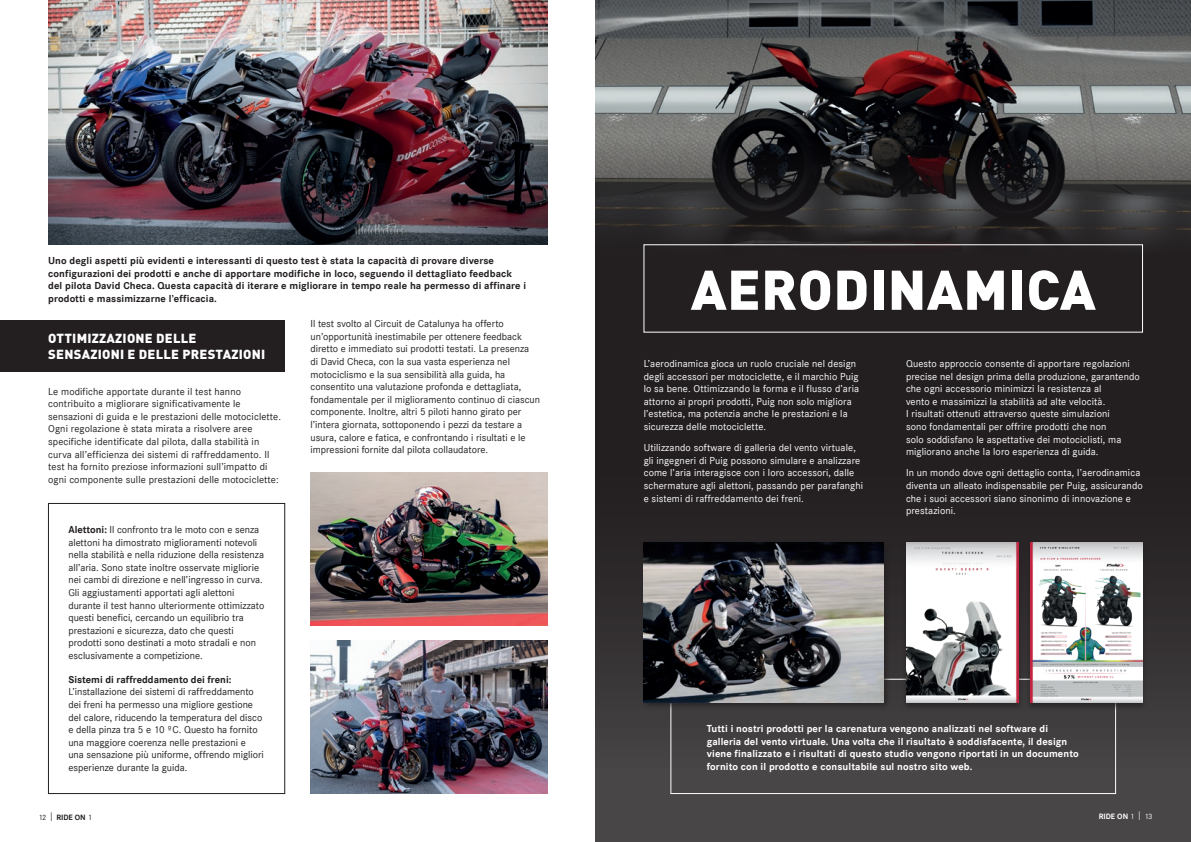
<style>
.page{position:relative;width:1191px;height:842px;background:#fff}
.page>*{position:absolute;margin:0;border:0;box-sizing:border-box;transform-origin:0 0}
.t1{font:900 55px "DIN Pro";letter-spacing:.01em;color:#fff}
.t2{font:900 13px/15.6px "DIN Pro";letter-spacing:.02em;color:#fff}
.t3{font:10.5px/12.6px "Corporate S";color:#231f20}
.t4{font:10.5px/12.6px "Corporate S";letter-spacing:.01em;color:#fff}
.t5{font:700 10.5px/12.6px "Corporate S";letter-spacing:.01em;color:#231f20}
.t6{font:700 10.5px/12.6px "Corporate S";letter-spacing:.01em;color:#fff}
.t7{font:700 8px "Corporate S";color:#231f20}
.t8{font:700 8px "Corporate S";color:#fff}
.s1{font-weight:700}
.s2{font-weight:400}
.s3{font-family:"Helvetica Neue";font-weight:100;font-size:12px}
</style>
<div class="page">
<div style="left:595px;top:0;width:596px;height:842px;background:#231f20"></div>
<div style="left:595px;top:443px;width:596px;height:399px;background:linear-gradient(to bottom,#1f1a1b,#4d4b4c)"></div>
<img style="left:595px;top:0;width:596px;height:255px">
<div style="left:48px;top:503px;width:237px;height:291px;border:1px solid #231f20"></div>
<img style="left:48px;top:0;width:499px;height:244px">
<div style="left:643px;top:244px;width:499px;height:88px;border:1px solid #fff"></div>
<img style="left:310px;top:641px;width:237px;height:153px">
<img style="left:310px;top:472px;width:237px;height:153px">
<div style="left:0;top:320px;width:285px;height:51px;background:#231f20"></div>
<div style="left:670px;top:679px;width:445px;height:115px;border:1px solid #fff"></div>
<div style="left:900px;top:540px;width:123px;height:171px;background:#231f20;opacity:.75"></div>
<img style="left:906px;top:542px;width:112px;height:160px">
<div style="left:1025px;top:540px;width:123px;height:171px;background:#231f20;opacity:.75"></div>
<img style="left:1030px;top:542px;width:112px;height:160px">
<div style="left:641px;top:539px;width:250px;height:171px;background:#231f20;opacity:.75"></div>
<img style="left:643px;top:542px;width:241px;height:160px">
<p class="t5" style="left:48px;top:255px;width:479px">Uno degli aspetti più evidenti e interessanti di questo test è stata la capacità di provare diverse configurazioni dei prodotti e anche di apportare modifiche in loco, seguendo il dettagliato feedback del pilota David Checa. Questa capacità di iterare e migliorare in tempo reale ha permesso di affinare i prodotti e massimizzarne l’efficacia.</p>
<p class="t2" style="left:48px;top:330px;width:218px">OTTIMIZZAZIONE DELLE<br>SENSAZIONI E DELLE PRESTAZIONI</p>
<p class="t3" style="left:48px;top:385px;width:234px">Le modifiche apportate durante il test hanno contribuito a migliorare significativamente le sensazioni di guida e le prestazioni delle motociclette.<br>Ogni regolazione è stata mirata a risolvere aree specifiche identificate dal pilota, dalla stabilità in curva all’efficienza dei sistemi di raffreddamento. Il test ha fornito preziose informazioni sull’impatto di ogni componente sulle prestazioni delle motociclette:</p>
<p class="t3" style="left:310px;top:317px;width:231px">Il test svolto al Circuit de Catalunya ha offerto un’opportunità inestimabile per ottenere feedback diretto e immediato sui prodotti testati. La presenza<br>di David Checa, con la sua vasta esperienza nel motociclismo e la sua sensibilità alla guida, ha consentito una valutazione profonda e dettagliata, fondamentale per il miglioramento continuo di ciascun componente. Inoltre, altri 5 piloti hanno girato per l’intera giornata, sottoponendo i pezzi da testare a usura, calore e fatica, e confrontando i risultati e le impressioni fornite dal pilota collaudatore.</p>
<h1 class="t1" style="left:691px;top:253px;width:406px">AERODINAMICA</h1>
<p class="t4" style="left:643px;top:357px;width:217px">L’aerodinamica gioca un ruolo cruciale nel design degli accessori per motociclette, e il marchio Puig lo sa bene. Ottimizzando la forma e il flusso d’aria attorno ai propri prodotti, Puig non solo migliora l’estetica, ma potenzia anche le prestazioni e la sicurezza delle motociclette.</p>
<p class="t4" style="left:643px;top:441px;width:221px">Utilizzando software di galleria del vento virtuale, gli ingegneri di Puig possono simulare e analizzare come l’aria interagisce con i loro accessori, dalle schermature agli alettoni, passando per parafanghi e sistemi di raffreddamento dei freni.</p>
<p class="t4" style="left:906px;top:357px;width:235px">Questo approccio consente di apportare regolazioni precise nel design prima della produzione, garantendo che ogni accessorio minimizzi la resistenza al<br>vento e massimizzi la stabilità ad alte velocità.<br>I risultati ottenuti attraverso queste simulazioni<br>sono fondamentali per offrire prodotti che non<br>solo soddisfano le aspettative dei motociclisti, ma migliorano anche la loro esperienza di guida.</p>
<p class="t4" style="left:906px;top:467px;width:238px">In un mondo dove ogni dettaglio conta, l’aerodinamica diventa un alleato indispensabile per Puig, assicurando che i suoi accessori siano sinonimo di innovazione e prestazioni.</p>
<p class="t3" style="left:68px;top:523px;width:197px"><span class="s1">Alettoni:</span> Il confronto tra le moto con e senza alettoni ha dimostrato miglioramenti notevoli nella stabilità e nella riduzione della resistenza all’aria. Sono state inoltre osservate migliorie nei cambi di direzione e nell’ingresso in curva.<br>Gli aggiustamenti apportati agli alettoni durante il test hanno ulteriormente ottimizzato questi benefici, cercando un equilibrio tra prestazioni e sicurezza, dato che questi prodotti sono destinati a moto stradali e non esclusivamente a competizione.</p>
<p class="t5" style="left:68px;top:673px;width:164px">Sistemi di raffreddamento dei freni:</p>
<p class="t3" style="left:68px;top:686px;width:197px">L’installazione dei sistemi di raffreddamento dei freni ha permesso una migliore gestione del calore, riducendo la temperatura del disco e della pinza tra 5 e 10 ºC. Questo ha fornito una maggiore coerenza nelle prestazioni e una sensazione più uniforme, offrendo migliori esperienze durante la guida.</p>
<p class="t7" style="left:38px;top:812px;width:55px"><span class="s2">12</span> <span class="s3">I</span> RIDE ON <span class="s2">1</span></p>
<p class="t8" style="left:1098px;top:811px;width:55px">RIDE ON <span class="s2">1</span> <span class="s3">I</span> <span class="s2">13</span></p>
<p class="t6" style="left:707px;top:722px;width:373px">Tutti i nostri prodotti per la carenatura vengono analizzati nel software di galleria del vento virtuale. Una volta che il risultato è soddisfacente, il design viene finalizzato e i risultati di questo studio vengono riportati in un documento fornito con il prodotto e consultabile sul nostro sito web.</p>
</div>
